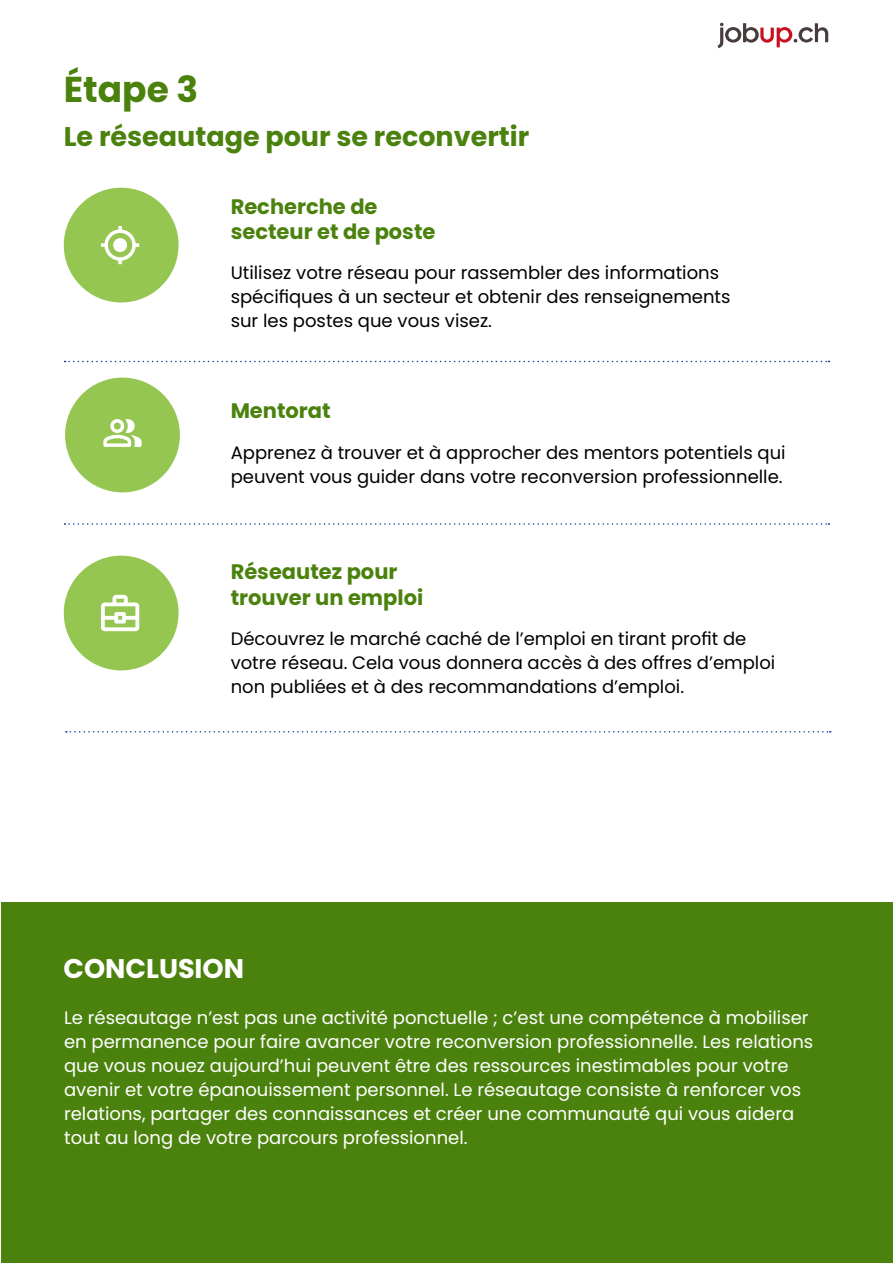
<style>
.page{position:relative;width:893px;height:1263px;background:#fff}
.page>*{position:absolute;margin:0;border:0;box-sizing:border-box;transform-origin:0 0}
.t1{font:700 36px "Poppins";color:#4b820d}
.t2{font:700 27px "Poppins";color:#4b820d}
.t3{font:700 27px "Poppins";color:#fff}
.t4{font:700 21px/25.5px "Poppins";color:#4b820d}
.t5{font:18px/24px "Poppins";color:#fff}
.t6{font:18px/24px "Poppins";color:#000}
</style>
<div class="page">
<svg style="left:717px;top:23px;width:111px;height:25px"></svg>
<div style="left:1px;top:902px;width:892px;height:361px;background:#4b820d"></div>
<div style="left:64px;top:188px;width:115px;height:114px;background:#95c651;border-radius:50%"></div>
<div style="left:64px;top:556px;width:115px;height:114px;background:#95c651;border-radius:50%"></div>
<div style="left:65px;top:378px;width:115px;height:114px;background:#95c651;border-radius:50%"></div>
<svg style="left:65px;top:361px;width:764px;height:1px"></svg>
<svg style="left:65px;top:523px;width:764px;height:2px"></svg>
<svg style="left:66px;top:731px;width:765px;height:1px"></svg>
<svg style="left:101px;top:226px;width:38px;height:38px"></svg>
<svg style="left:103px;top:419px;width:39px;height:28px"></svg>
<svg style="left:101px;top:595px;width:38px;height:36px"></svg>
<h1 class="t1" style="left:64px;top:64px;width:136px">Étape 3</h1>
<h2 class="t2" style="left:64px;top:117px;width:467px">Le réseautage pour se reconvertir</h2>
<p class="t4" style="left:231px;top:194px;width:206px">Recherche de secteur et de poste</p>
<p class="t6" style="left:231px;top:261px;width:501px">Utilisez votre réseau pour rassembler des informations spécifiques à un secteur et obtenir des renseignements sur les postes que vous visez.</p>
<p class="t4" style="left:231px;top:398px;width:102px">Mentorat</p>
<p class="t6" style="left:231px;top:440px;width:556px">Apprenez à trouver et à approcher des mentors potentiels qui peuvent vous guider dans votre reconversion professionnelle.</p>
<p class="t4" style="left:231px;top:559px;width:194px">Réseautez pour trouver un emploi</p>
<p class="t6" style="left:231px;top:627px;width:546px">Découvrez le marché caché de l’emploi en tirant profit de votre réseau. Cela vous donnera accès à des offres d’emploi non publiées et à des recommandations d’emploi.</p>
<h2 class="t3" style="left:63px;top:950px;width:182px">CONCLUSION</h2>
<p class="t5" style="left:64px;top:1005px;width:751px">Le réseautage n’est pas une activité ponctuelle ; c’est une compétence à mobiliser en permanence pour faire avancer votre reconversion professionnelle. Les relations que vous nouez aujourd’hui peuvent être des ressources inestimables pour votre avenir et votre épanouissement personnel. Le réseautage consiste à renforcer vos relations, partager des connaissances et créer une communauté qui vous aidera tout au long de votre parcours professionnel.</p>
</div>
